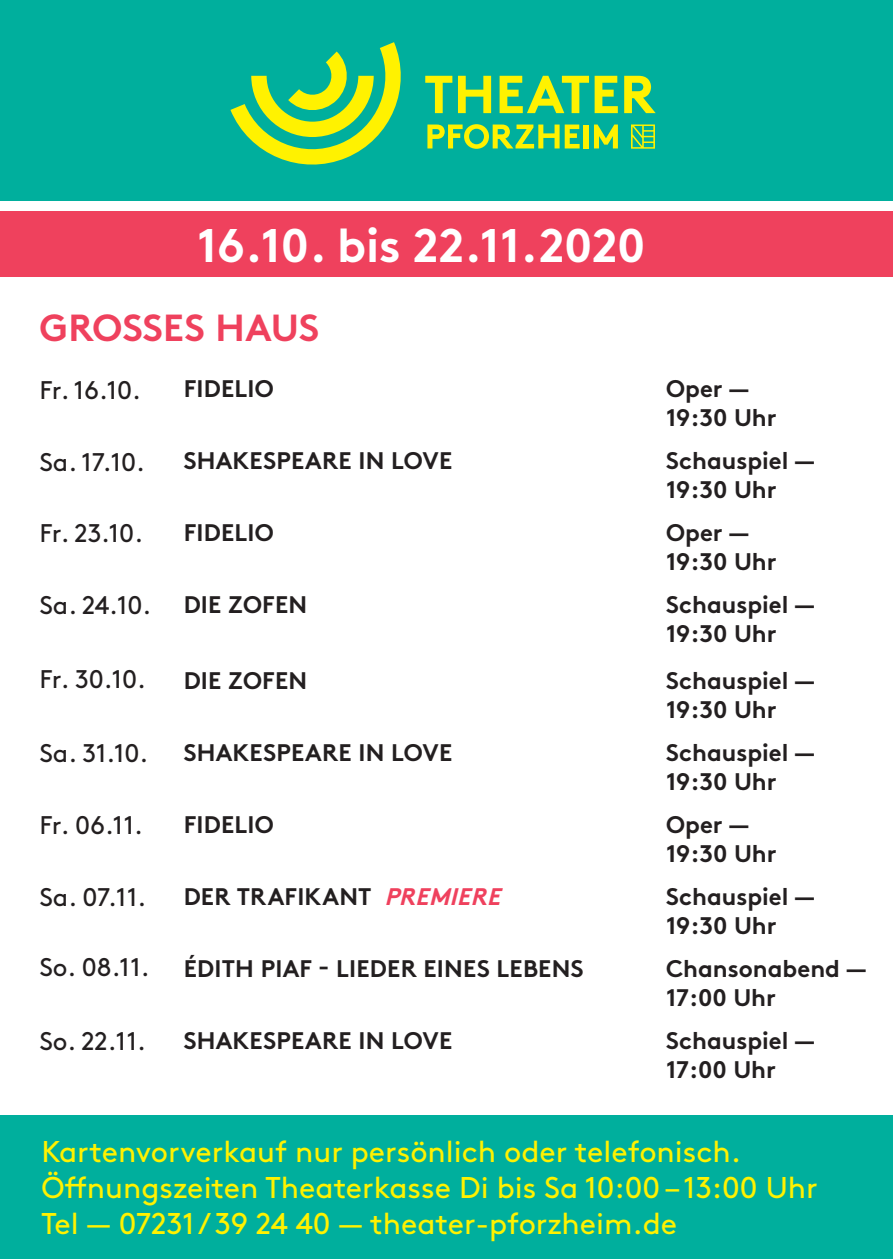
<style>
.page{position:relative;width:893px;height:1259px;background:#fff}
.page>*{position:absolute;margin:0;border:0;box-sizing:border-box;transform-origin:0 0}
.t1{font:700 47.1px "Brown Std";color:#fff}
.t2{font:700 37.8px "Brown Std";letter-spacing:.01em;color:#ef415d}
.t3{font:30px/36px "Brown Std";color:#fff200}
.t4{font:25.5px "Brown Std";color:#231f20}
.t5{font:700 24px/28.8px "Brown Std";letter-spacing:.01em;color:#231f20}
.s1{font-style:italic;color:#ef415d}
</style>
<div class="page">
<div style="left:0;top:0;width:893px;height:200px;background:#00af9d"></div>
<svg style="left:631px;top:124px;width:24px;height:25px"></svg>
<svg style="left:427px;top:124px;width:153px;height:25px"></svg>
<div style="left:584px;top:124px;width:5px;height:24px;background:#fff200"></div>
<svg style="left:594px;top:124px;width:24px;height:24px"></svg>
<svg style="left:425px;top:76px;width:27px;height:37px"></svg>
<svg style="left:458px;top:76px;width:33px;height:37px"></svg>
<svg style="left:500px;top:76px;width:89px;height:37px"></svg>
<svg style="left:595px;top:76px;width:23px;height:37px"></svg>
<svg style="left:624px;top:76px;width:32px;height:37px"></svg>
<svg style="left:230px;top:42px;width:171px;height:123px"></svg>
<div style="left:0;top:212px;width:893px;height:65px;background:#ef415d"></div>
<div style="left:0;top:1115px;width:893px;height:144px;background:#00af9d"></div>
<h1 class="t1" style="left:197px;top:216px;width:450px">16.10. BIS 22.11.2020</h1>
<h2 class="t2" style="left:40px;top:305px;width:279px">GROSSES HAUS</h2>
<p class="t4" style="left:39px;top:375px;width:103px">Fr. 16.10.</p>
<p class="t5" style="left:184px;top:374px;width:92px">FIDELIO</p>
<p class="t5" style="left:666px;top:374px;width:112px">OPER —<br>19:30 UHR</p>
<p class="t4" style="left:39px;top:447px;width:107px">Sa. 17.10.</p>
<p class="t5" style="left:184px;top:446px;width:270px">SHAKESPEARE IN LOVE</p>
<p class="t5" style="left:666px;top:446px;width:150px">SCHAUSPIEL —<br>19:30 UHR</p>
<p class="t4" style="left:39px;top:519px;width:105px">Fr. 23.10.</p>
<p class="t5" style="left:184px;top:518px;width:92px">FIDELIO</p>
<p class="t5" style="left:666px;top:518px;width:112px">OPER —<br>19:30 UHR</p>
<p class="t4" style="left:39px;top:591px;width:113px">Sa. 24.10.</p>
<p class="t5" style="left:666px;top:590px;width:150px">SCHAUSPIEL —<br>19:30 UHR</p>
<p class="t5" style="left:666px;top:666px;width:150px">SCHAUSPIEL —<br>19:30 UHR</p>
<p class="t5" style="left:184px;top:590px;width:125px">DIE ZOFEN</p>
<p class="t4" style="left:39px;top:664px;width:108px">Fr. 30.10.</p>
<p class="t5" style="left:184px;top:666px;width:125px">DIE ZOFEN</p>
<p class="t4" style="left:39px;top:738px;width:110px">Sa. 31.10.</p>
<p class="t5" style="left:184px;top:738px;width:270px">SHAKESPEARE IN LOVE</p>
<p class="t5" style="left:666px;top:738px;width:150px">SCHAUSPIEL —<br>19:30 UHR</p>
<p class="t4" style="left:39px;top:810px;width:105px">Fr. 06.11.</p>
<p class="t5" style="left:184px;top:810px;width:92px">FIDELIO</p>
<p class="t5" style="left:666px;top:810px;width:112px">OPER —<br>19:30 UHR</p>
<p class="t4" style="left:39px;top:882px;width:108px">Sa. 07.11.</p>
<p class="t5" style="left:666px;top:882px;width:150px">SCHAUSPIEL —<br>19:30 UHR</p>
<p class="t5" style="left:666px;top:954px;width:202px">CHANSONABEND —<br>17:00 UHR</p>
<p class="t5" style="left:666px;top:1026px;width:150px">SCHAUSPIEL —<br>17:00 UHR</p>
<p class="t5" style="left:184px;top:882px;width:325px">DER TRAFIKANT <span class="s1">PREMIERE</span></p>
<p class="t5" style="left:184px;top:954px;width:167px">ÉDITH PIAF - LIEDER</p>
<p class="t5" style="left:423px;top:954px;width:14px">EINE</p>
<p class="t5" style="left:477px;top:954px;width:108px">S LEBENS</p>
<p class="t4" style="left:39px;top:952px;width:112px">So. 08.11.</p>
<p class="t5" style="left:184px;top:1026px;width:270px">SHAKESPEARE IN LOVE</p>
<p class="t4" style="left:39px;top:1026px;width:108px">So. 22.11.</p>
<p class="t3" style="left:41px;top:1134px;width:778px">Kartenvorverkauf nur persönlich oder telefonisch.<br>Öffnungszeiten Theaterkasse Di bis Sa 10:00 – 13:00 Uhr<br>Tel — 07231 / 39 24 40 — theater-pforzheim.de</p>
</div>
